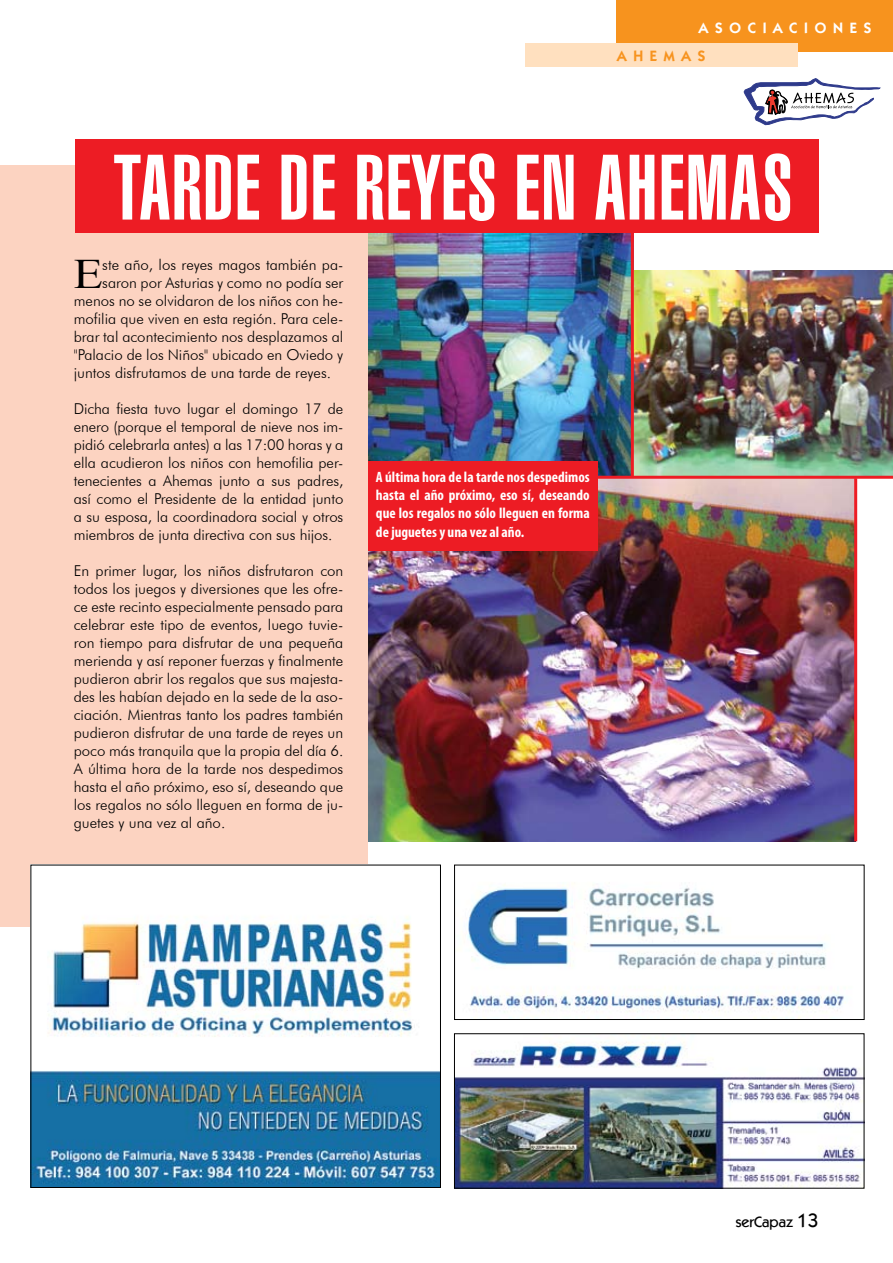
<style>
.page{position:relative;width:893px;height:1263px;background:#fff}
.page>*{position:absolute;margin:0;border:0;box-sizing:border-box;transform-origin:0 0}
.t1{font:900 extra-condensed 90px "Swiss 911 BT";letter-spacing:.025em;color:#fff}
.t2{font:40.95px "Dutch 801 BT";color:#000}
.t3{font:300 15px/18px "Futura BT";color:#000;text-align:justify}
.t4{font:700 condensed 15px/18.3px "Myriad Pro";color:#fff;text-align:justify}
.t5{font:600 15px "Kabel IT Cby BT";letter-spacing:.45em;color:#fff}
.t6{font:500 15px "Kabel IT Cby BT";color:#000}
.t7{font:600 15px "Kabel IT Cby BT";color:#f7931e}
.s1{font-size:19.5px}
</style>
<div class="page">
<img style="left:368px;top:233px;width:263px;height:243px">
<img style="left:368px;top:479px;width:486px;height:362px">
<div style="left:0;top:166px;width:368px;height:761px;background:#fcd3c1"></div>
<img style="left:634px;top:270px;width:259px;height:206px">
<div style="left:75px;top:139px;width:744px;height:94px;background:#ed1c24"></div>
<div style="left:617px;top:0;width:276px;height:51px;background:#f7931e"></div>
<div style="left:525px;top:43px;width:272px;height:23px;background:#ffe0bf"></div>
<img style="left:456px;top:1041px;width:406px;height:145px">
<img style="left:467px;top:883px;width:377px;height:135px">
<div style="left:454px;top:865px;width:410px;height:155px;border:1px solid #000"></div>
<img style="left:30px;top:865px;width:409px;height:323px">
<div style="left:31px;top:865px;width:410px;height:323px;border:1px solid #000"></div>
<hr style="left:631px;top:226px;width:3px;height:251px;background:#ed1c24">
<hr style="left:396px;top:476px;width:497px;height:3px;background:#ed1c24">
<div style="left:368px;top:462px;width:230px;height:89px;background:#ed1c24"></div>
<hr style="left:854px;top:478px;width:3px;height:363px;background:#ed1c24">
<svg style="left:743px;top:78px;width:138px;height:48px"></svg>
<p class="t5" style="left:699px;top:18px;width:174px">ASOCIACIONES</p>
<p class="t7" style="left:617px;top:46px;width:48px">AHEMAS</p>
<h1 class="t1" style="left:114px;top:139px;width:678px">TARDE DE REYES EN AHEMAS</h1>
<h2 class="t2" style="left:74px;top:249px;width:30px">E</h2>
<p class="t3" style="left:102px;top:256px;width:243px">ste año, los reyes magos también pa-</p>
<p class="t3" style="left:102px;top:274px;width:243px">saron por Asturias y como no podía ser</p>
<p class="t3" style="left:74px;top:292px;width:271px">menos no se olvidaron de los niños con he-</p>
<p class="t3" style="left:74px;top:310px;width:271px">mofilia que viven en esta región. Para cele-</p>
<p class="t3" style="left:74px;top:328px;width:271px">brar tal acontecimiento nos desplazamos al</p>
<p class="t3" style="left:74px;top:346px;width:271px">"Palacio de los Niños" ubicado en Oviedo y</p>
<p class="t3" style="left:74px;top:364px;width:259px">juntos disfrutamos de una tarde de reyes.</p>
<p class="t3" style="left:74px;top:400px;width:271px">Dicha fiesta tuvo lugar el domingo 17 de enero (porque el temporal de nieve nos im&shy;pidió celebrarla antes) a las 17:00 horas y a ella acudieron los niños con hemofilia per&shy;tenecientes a Ahemas junto a sus padres, así como el Presidente de la entidad junto a su esposa, la coordinadora social y otros miembros de junta directiva con sus hijos.</p>
<p class="t3" style="left:74px;top:562px;width:271px">En primer lugar, los niños disfrutaron con todos los juegos y diversiones que les ofre&shy;ce este recinto especialmente pensado para celebrar este tipo de eventos, luego tuvie&shy;ron tiempo para disfrutar de una pequeña merienda y así reponer fuerzas y finalmente pudieron abrir los regalos que sus majesta&shy;des les habían dejado en la sede de la aso&shy;ciación. Mientras tanto los padres también pudieron disfrutar de una tarde de reyes un poco más tranquila que la propia del día 6.<br>A última hora de la tarde nos despedimos hasta el año próximo, eso sí, deseando que los regalos no sólo lleguen en forma de ju&shy;guetes y una vez al año.</p>
<p class="t4" style="left:376px;top:468px;width:215px">A última hora de la tarde nos despedimos hasta el año próximo, eso sí, deseando que los regalos no sólo lleguen en forma de juguetes y una vez al año.</p>
<p class="t6" style="left:736px;top:1212px;width:84px">serCapaz <span class="s1">13</span></p>
</div>
